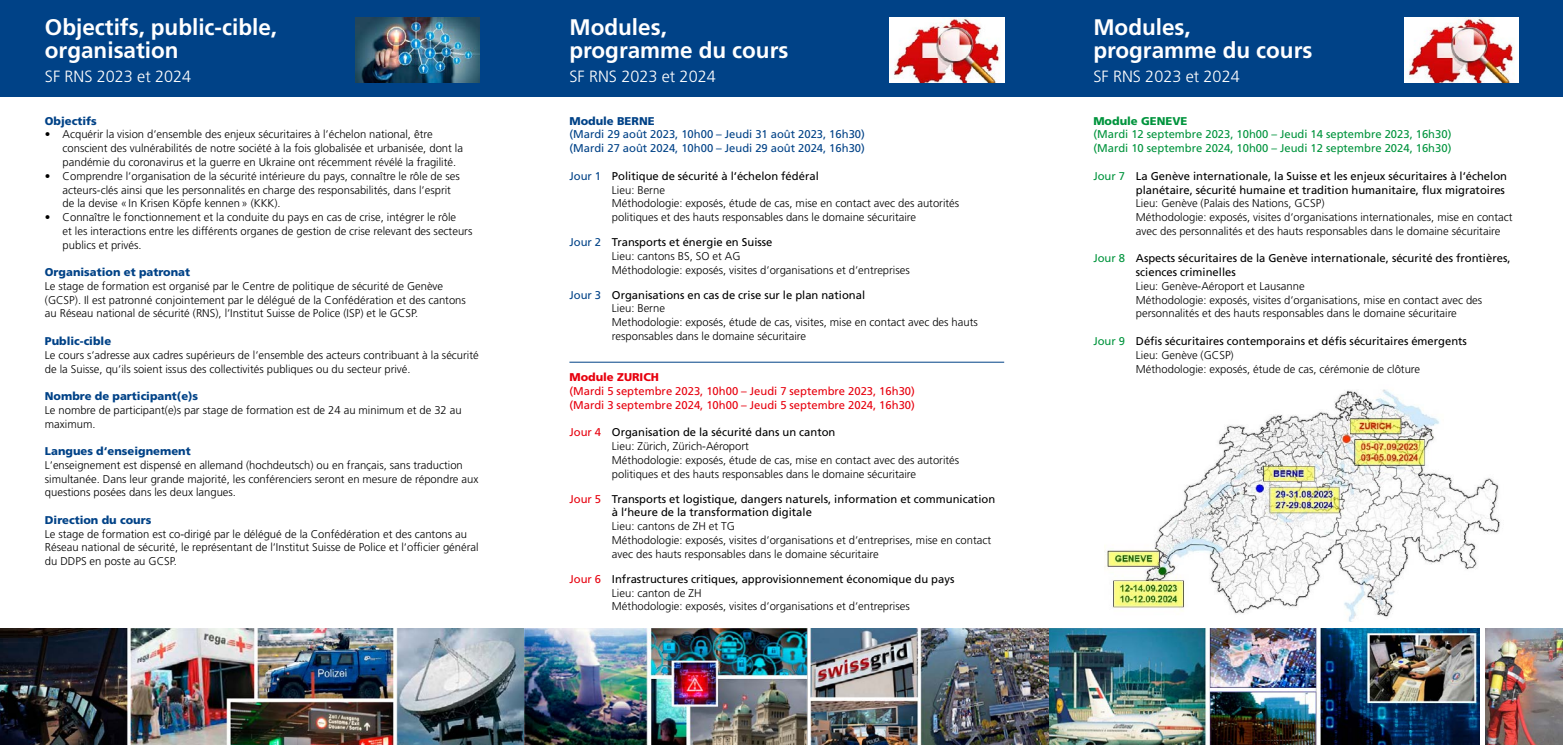
<style>
.page{position:relative;width:1563px;height:745px;background:#fff}
.page>*{position:absolute;margin:0;border:0;box-sizing:border-box;transform-origin:0 0}
.ZEM_Standard_französ{font:700 22.5px/23.8px "Frutiger LT Std";color:#fff}
.ZEM_Standard_französ-2{font:300 16.25px "Frutiger LT Std";color:#fff}
.Grundtext{font:300 11.25px/13.8px "Frutiger LT Std";color:#000}
.Grundtext-2{font:11.25px "Frutiger LT Std";color:#00943d}
.Grundtext-3{font:11.25px "Frutiger LT Std";color:#e7000e}
.Titel{font:900 11.25px "Frutiger LT Std";color:#004287}
.Grundtext-4{font:11.25px "Frutiger LT Std";color:#004287}
.Titel_mit_Linie_oben{font:900 11.25px "Frutiger LT Std";color:#e7000e}
.Grundtext-5{font:900 11.25px "Frutiger LT Std";color:#00943d}
.Grundtext-6{font:900 11.25px "Frutiger LT Std";color:#004287}
.s1{font-weight:400;color:#004287}
.s2{font-weight:400}
.s3{font-weight:400;color:#e7000e}
.s4{font-weight:400;color:#00943d}
</style>
<div class="page">
<div style="left:0;top:0;width:1563px;height:96px;background:#004287"></div>
<img style="left:0;top:628px;width:1479px;height:116px">
<hr style="left:569px;top:361px;width:435px;height:1px;background:#004287">
<img style="left:355px;top:18px;width:125px;height:64px">
<img style="left:890px;top:18px;width:114px;height:64px">
<img style="left:1404px;top:18px;width:114px;height:64px">
<img style="left:1104px;top:389px;width:396px;height:231px">
<img style="left:1485px;top:628px;width:78px;height:116px">
<p class="ZEM_Standard_französ" style="left:45px;top:15px;width:234px">Objectifs, public-cible, organisation</p>
<p class="ZEM_Standard_französ-2" style="left:45px;top:67px;width:148px">SF RNS 2023 et 2024</p>
<p class="Titel" style="left:45px;top:114px;width:53px">Objectifs</p>
<p class="Grundtext" style="left:63px;top:128px;width:402px;text-indent:-18px">• Acquérir la vision d‘ensemble des enjeux sécuritaires à l‘échelon national, être conscient des vulnérabilités de notre société à la fois globalisée et urbanisée, dont la pandémie du coronavirus et la guerre en Ukraine ont récemment révélé la fragilité.</p>
<p class="Grundtext" style="left:63px;top:169px;width:399px;text-indent:-18px">• Comprendre l‘organisation de la sécurité intérieure du pays, connaître le rôle de ses acteurs-clés ainsi que les personnalités en charge des responsabilités, dans l‘esprit de la devise «In Krisen Köpfe kennen» (KKK).</p>
<p class="Grundtext" style="left:63px;top:210px;width:411px;text-indent:-18px">• Connaître le fonctionnement et la conduite du pays en cas de crise, intégrer le rôle<br>et les interactions entre les différents organes de gestion de crise relevant des secteurs publics et privés.</p>
<p class="Titel" style="left:45px;top:265px;width:147px">Organisation et patronat</p>
<p class="Grundtext" style="left:45px;top:279px;width:422px">Le stage de formation est organisé par le Centre de politique de sécurité de Genève (GCSP). Il est patronné conjointement par le délégué de la Confédération et des cantons au Réseau national de sécurité (RNS), l‘Institut Suisse de Police (ISP) et le GCSP.</p>
<p class="Titel" style="left:45px;top:334px;width:68px">Public-cible</p>
<p class="Grundtext" style="left:45px;top:348px;width:435px">Le cours s‘adresse aux cadres supérieurs de l‘ensemble des acteurs contribuant à la sécurité de la Suisse, qu‘ils soient issus des collectivités publiques ou du secteur privé.</p>
<p class="Titel" style="left:45px;top:389px;width:155px">Nombre de participant(e)s</p>
<p class="Grundtext" style="left:45px;top:403px;width:418px">Le nombre de participant(e)s par stage de formation est de 24 au minimum et de 32 au maximum.</p>
<p class="Titel" style="left:45px;top:444px;width:147px">Langues d‘enseignement</p>
<p class="Grundtext" style="left:45px;top:458px;width:435px">L‘enseignement est dispensé en allemand (hochdeutsch) ou en français, sans traduction simultanée. Dans leur grande majorité, les conférenciers seront en mesure de répondre aux questions posées dans les deux langues.</p>
<p class="Titel" style="left:45px;top:513px;width:108px">Direction du cours</p>
<p class="Grundtext" style="left:45px;top:526px;width:435px">Le stage de formation est co-dirigé par le délégué de la Confédération et des cantons au<br>Réseau national de sécurité, le représentant de l‘Institut Suisse de Police et l‘officier général du DDPS en poste au GCSP.</p>
<p class="ZEM_Standard_französ" style="left:569px;top:15px;width:220px">Modules, programme du cours</p>
<p class="ZEM_Standard_französ-2" style="left:569px;top:67px;width:148px">SF RNS 2023 et 2024</p>
<p class="Grundtext-6" style="left:569px;top:114px;width:87px">Module BERNE</p>
<p class="Grundtext-4" style="left:569px;top:128px;width:297px">(Mardi 29 août 2023, 10h00 – Jeudi 31 août 2023, 16h30)</p>
<p class="Grundtext-4" style="left:569px;top:142px;width:297px">(Mardi 27 août 2024, 10h00 – Jeudi 29 août 2024, 16h30)</p>
<p class="Grundtext" style="left:612px;top:169px;width:349px;text-indent:-43px"><span class="s1">Jour 1</span> <span class="s2">Politique de sécurité à l‘échelon fédéral<br></span>Lieu: Berne<br>Méthodologie: exposés, étude de cas, mise en contact avec des autorités politiques et des hauts responsables dans le domaine sécuritaire</p>
<p class="Grundtext" style="left:612px;top:235px;width:299px;text-indent:-43px"><span class="s1">Jour 2</span> <span class="s2">Transports et énergie en Suisse<br></span>Lieu: cantons BS, SO et AG<br>Méthodologie: exposés, visites d‘organisations et d‘entreprises</p>
<p class="Grundtext" style="left:612px;top:288px;width:367px;text-indent:-43px"><span class="s1">Jour 3</span> <span class="s2">Organisations en cas de crise sur le plan national<br></span>Lieu: Berne<br>Methodologie: exposés, étude de cas, visites, mise en contact avec des hauts responsables dans le domaine sécuritaire</p>
<p class="Titel_mit_Linie_oben" style="left:569px;top:370px;width:91px">Module ZURICH</p>
<p class="Grundtext-3" style="left:569px;top:384px;width:347px">(Mardi 5 septembre 2023, 10h00 – Jeudi 7 septembre 2023, 16h30)</p>
<p class="Grundtext-3" style="left:569px;top:398px;width:347px">(Mardi 3 septembre 2024, 10h00 – Jeudi 5 septembre 2024, 16h30)</p>
<p class="Grundtext" style="left:612px;top:425px;width:349px;text-indent:-43px"><span class="s3">Jour 4</span> <span class="s2">Organisation de la sécurité dans un canton<br></span>Lieu: Zürich, Zürich-Aéroport<br>Méthodologie: exposés, étude de cas, mise en contact avec des autorités politiques et des hauts responsables dans le domaine sécuritaire</p>
<p class="Grundtext" style="left:612px;top:491px;width:385px;text-indent:-43px"><span class="s3">Jour 5</span> <span class="s2">Transports et logistique, dangers naturels, information et communication à l‘heure de la transformation digitale<br></span>Lieu: cantons de ZH et TG<br>Méthodologie: exposés, visites d‘organisations et d‘entreprises, mise en contact avec des hauts responsables dans le domaine sécuritaire</p>
<p class="Grundtext" style="left:612px;top:571px;width:344px;text-indent:-43px"><span class="s3">Jour 6</span> <span class="s2">Infrastructures critiques, approvisionnement économique du pays<br></span>Lieu: canton de ZH<br>Méthodologie: exposés, visites d‘organisations et d‘entreprises</p>
<p class="ZEM_Standard_französ" style="left:1093px;top:15px;width:220px">Modules, programme du cours</p>
<p class="ZEM_Standard_französ-2" style="left:1093px;top:67px;width:148px">SF RNS 2023 et 2024</p>
<p class="Grundtext-5" style="left:1093px;top:114px;width:95px">Module GENEVE</p>
<p class="Grundtext-2" style="left:1093px;top:128px;width:359px">(Mardi 12 septembre 2023, 10h00 – Jeudi 14 septembre 2023, 16h30)</p>
<p class="Grundtext-2" style="left:1093px;top:142px;width:359px">(Mardi 10 septembre 2024, 10h00 – Jeudi 12 septembre 2024, 16h30)</p>
<p class="Grundtext" style="left:1136px;top:169px;width:378px;text-indent:-43px"><span class="s4">Jour 7</span> <span class="s2">La Genève internationale, la Suisse et les enjeux sécuritaires à l‘échelon planétaire, sécurité humaine et tradition humanitaire, flux migratoires </span>Lieu: Genève (Palais des Nations, GCSP)<br>Méthodologie: exposés, visites d‘organisations internationales, mise en contact avec des personnalités et des hauts responsables dans le domaine sécuritaire</p>
<p class="Grundtext" style="left:1136px;top:251px;width:376px;text-indent:-43px"><span class="s4">Jour 8</span> <span class="s2">Aspects sécuritaires de la Genève internationale, sécurité des frontières, sciences criminelles<br></span>Lieu: Genève-Aéroport et Lausanne<br>Méthodologie: exposés, visites d‘organisations, mise en contact avec des personnalités et des hauts responsables dans le domaine sécuritaire</p>
<p class="Grundtext" style="left:1136px;top:334px;width:333px;text-indent:-43px"><span class="s4">Jour 9</span> <span class="s2">Défis sécuritaires contemporains et défis sécuritaires émergents<br></span>Lieu: Genève (GCSP)<br>Méthodologie: exposés, étude de cas, cérémonie de clôture</p>
</div>
